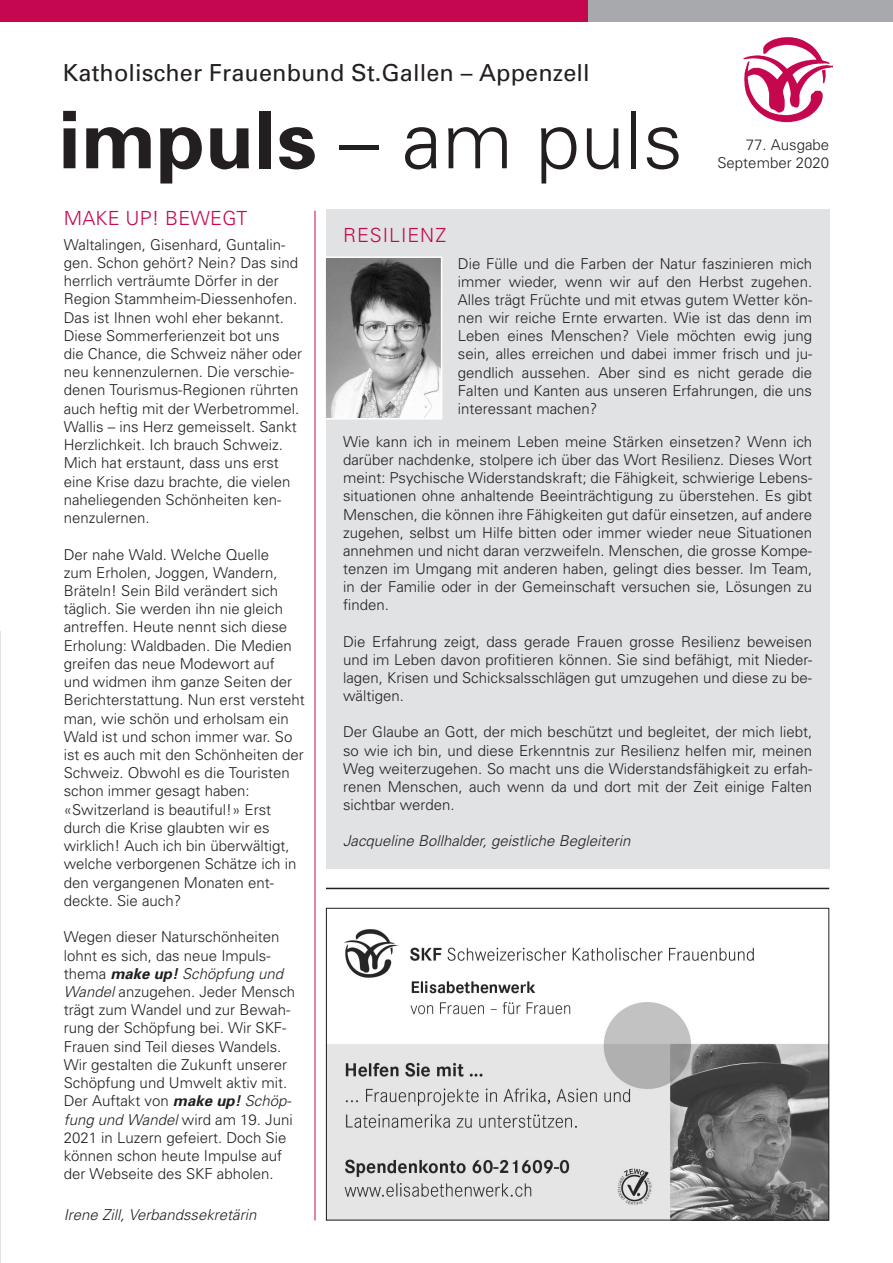
<style>
.page{position:relative;width:893px;height:1263px;background:#fff}
.page>*{position:absolute;margin:0;border:0;box-sizing:border-box;transform-origin:0 0}
.t1{font:300 79.5px "Univers";letter-spacing:.005em;color:#231f20}
.t2{font:23.4px "Univers";letter-spacing:.005em;color:#231f20}
.t3{font:300 19.5px "Univers";letter-spacing:.01em;color:#c50750}
.t4{font:300 19.5px "Univers";letter-spacing:.05em;color:#c50750}
.t5{font:300 15px/18.3px "Univers";color:#231f20;text-align:justify}
.t6{font:italic 300 15px "Univers";color:#231f20}
.s1{font-weight:700}
.s2{font-weight:700;font-style:italic}
.s3{font-style:italic}
</style>
<div class="page">
<div style="left:326px;top:210px;width:503px;height:659px;background:#e1e2e4"></div>
<div style="left:0;top:0;width:588px;height:21px;background:#c50750"></div>
<div style="left:588px;top:0;width:305px;height:21px;background:#a8a9ad"></div>
<hr style="left:315px;top:211px;width:1px;height:1009px;background:#c50750">
<img style="left:743px;top:37px;width:89px;height:86px">
<img style="left:327px;top:259px;width:112px;height:157px">
<div style="left:324px;top:256px;width:118px;height:163px;border:2px solid #fff"></div>
<hr style="left:326px;top:888px;width:503px;height:1px;background:#231f20">
<hr style="left:0;top:631px;width:1px;height:632px;background:#e1e2e4">
<img style="left:328px;top:929px;width:499px;height:289px">
<div style="left:326px;top:908px;width:503px;height:312px;border:1px solid #231f20"></div>
<h2 class="t2" style="left:63px;top:58px;width:528px">Katholischer Frauenbund St.Gallen – Appenzell</h2>
<h1 class="t1" style="left:58px;top:92px;width:626px"><span class="s1">impuls</span> – am puls</h1>
<p class="t5" style="left:717px;top:135px;width:113px;text-align:right">77. Ausgabe<br>September 2020</p>
<h3 class="t3" style="left:64px;top:207px;width:185px">MAKE UP! BEWEGT</h3>
<p class="t5" style="left:64px;top:235px;width:240px;text-align:left">Waltalingen, Gisenhard, Guntalin&shy;gen. Schon gehört? Nein? Das sind herrlich verträumte Dörfer in der<br>Region Stammheim-Diessenhofen.<br>Das ist Ihnen wohl eher bekannt.<br>Diese Sommerferienzeit bot uns die Chance, die Schweiz näher oder neu kennenzulernen. Die verschie&shy;denen Tourismus-Regionen rührten auch heftig mit der Werbetrommel.<br>Wallis – ins Herz gemeisselt. Sankt<br>Herzlichkeit. Ich brauch Schweiz.<br>Mich hat erstaunt, dass uns erst eine Krise dazu brachte, die vielen naheliegenden Schönheiten ken&shy;nenzulernen.</p>
<p class="t5" style="left:64px;top:545px;width:242px;text-align:left">Der nahe Wald. Welche Quelle<br>zum Erholen, Joggen, Wandern,<br>Bräteln! Sein Bild verändert sich täglich. Sie werden ihn nie gleich antreffen. Heute nennt sich diese<br>Erholung: Waldbaden. Die Medien greifen das neue Modewort auf<br>und widmen ihm ganze Seiten der<br>Berichterstattung. Nun erst versteht man, wie schön und erholsam ein<br>Wald ist und schon immer war. So ist es auch mit den Schönheiten der<br>Schweiz. Obwohl es die Touristen schon immer gesagt haben: «Switzerland is beautiful!» Erst durch die Krise glaubten wir es wirklich! Auch ich bin überwältigt, welche verborgenen Schätze ich in den vergangenen Monaten ent&shy;deckte. Sie auch?</p>
<p class="t5" style="left:64px;top:927px;width:233px;text-align:left">Wegen dieser Naturschönheiten lohnt es sich, das neue Impuls&shy;thema <span class="s2">make up!</span> <span class="s3">Schöpfung und<br>Wandel</span> anzugehen. Jeder Mensch trägt zum Wandel und zur Bewah&shy;rung der Schöpfung bei. Wir SKF-<br>Frauen sind Teil dieses Wandels.<br>Wir gestalten die Zukunft unserer<br>Schöpfung und Umwelt aktiv mit.<br>Der Auftakt von <span class="s2">make up!</span> <span class="s3">Schöp&shy;fung und Wandel</span> wird am 19. Juni<br>2021 in Luzern gefeiert. Doch Sie können schon heute Impulse auf der Webseite des SKF abholen.</p>
<p class="t6" style="left:64px;top:1206px;width:194px">Irene Zill, Verbandssekretärin</p>
<h3 class="t4" style="left:343px;top:223px;width:105px">RESILIENZ</h3>
<p class="t5" style="left:458px;top:254px;width:356px">Die Fülle und die Farben der Natur faszinieren mich immer wieder, wenn wir auf den Herbst zugehen.<br>Alles trägt Früchte und mit etwas gutem Wetter kön&shy;nen wir reiche Ernte erwarten. Wie ist das denn im Leben eines Menschen? Viele möchten ewig jung sein, alles erreichen und dabei immer frisch und ju&shy;gendlich aussehen. Aber sind es nicht gerade die Falten und Kanten aus unseren Erfahrungen, die uns interessant machen?</p>
<p class="t5" style="left:343px;top:432px;width:471px">Wie kann ich in meinem Leben meine Stärken einsetzen? Wenn ich darüber nachdenke, stolpere ich über das Wort Resilienz. Dieses Wort meint: Psychische Widerstandskraft; die Fähigkeit, schwierige Lebens&shy;situationen ohne anhaltende Beeinträchtigung zu überstehen. Es gibt Menschen, die können ihre Fähigkeiten gut dafür einsetzen, auf andere zugehen, selbst um Hilfe bitten oder immer wieder neue Situationen annehmen und nicht daran verzweifeln. Menschen, die grosse Kompe&shy;tenzen im Umgang mit anderen haben, gelingt dies besser. Im Team, in der Familie oder in der Gemeinschaft versuchen sie, Lösungen zu finden.</p>
<p class="t5" style="left:343px;top:632px;width:471px">Die Erfahrung zeigt, dass gerade Frauen grosse Resilienz beweisen und im Leben davon profitieren können. Sie sind befähigt, mit Nieder&shy;lagen, Krisen und Schicksalsschlägen gut umzugehen und diese zu be&shy;wältigen.</p>
<p class="t5" style="left:343px;top:723px;width:471px">Der Glaube an Gott, der mich beschützt und begleitet, der mich liebt, so wie ich bin, und diese Erkenntnis zur Resilienz helfen mir, meinen Weg weiterzugehen. So macht uns die Widerstandsfähigkeit zu erfah&shy;renen Menschen, auch wenn da und dort mit der Zeit einige Falten sichtbar werden.</p>
<p class="t6" style="left:343px;top:832px;width:289px">Jacqueline Bollhalder, geistliche Begleiterin</p>
</div>
